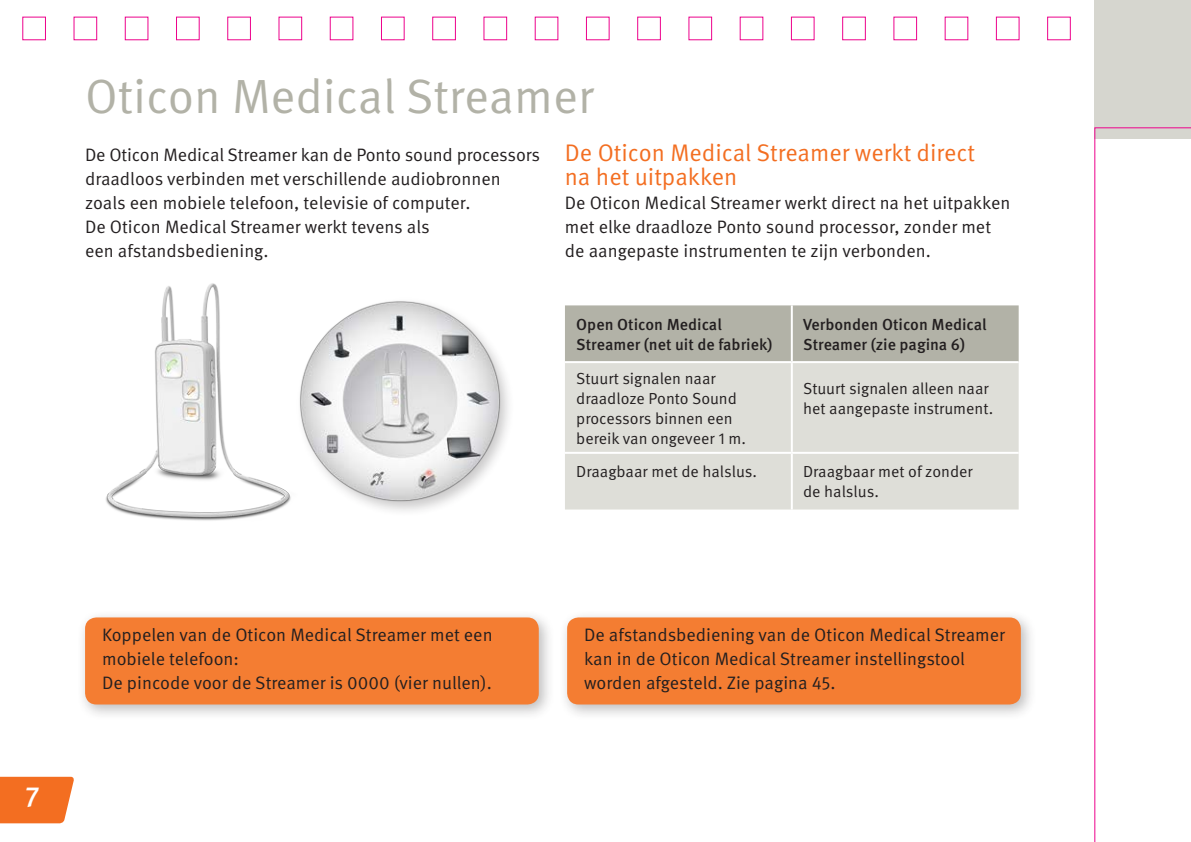
<style>
.page{position:relative;width:1191px;height:842px;background:#fff}
.page>*{position:absolute;margin:0;border:0;box-sizing:border-box;transform-origin:0 0}
.t1{font:48px "Meta Pro OM";color:#b2b2a7}
.t2{font:500 28px "Meta Pro OM";color:#fff}
.t3{font:24px/24px "Meta Pro OM";color:#f36e21}
.t4{font:18px/24px "Meta Pro OM";color:#231f20}
.t5{font:16px/20px "Meta Pro OM";color:#231f20}
.t6{font:500 16px/20px "Meta Pro OM";color:#231f20}
</style>
<div class="page">
<div style="left:432px;top:17px;width:23px;height:23px;border:1px solid #ed028c"></div>
<div style="left:637px;top:17px;width:23px;height:23px;border:1px solid #ed028c"></div>
<div style="left:1094px;top:0;width:97px;height:139px;background:#d6d6cf"></div>
<svg style="left:0;top:777px;width:74px;height:46px;background:#f37730"></svg>
<div style="left:77px;top:609px;width:478px;height:111px;background:#231f20;opacity:.3"></div>
<div style="left:85px;top:617px;width:454px;height:87px;background:#f47d32;border-radius:11px"></div>
<div style="left:559px;top:609px;width:478px;height:111px;background:#231f20;opacity:.3"></div>
<div style="left:567px;top:617px;width:453px;height:87px;background:#f47d32;border-radius:11px"></div>
<img style="left:105px;top:283px;width:186px;height:238px">
<div style="left:295px;top:297px;width:220px;height:220px;background:#231f20;opacity:.24"></div>
<img style="left:298px;top:300px;width:203px;height:203px">
<div style="left:565px;top:305px;width:453px;height:56px;background:#b2b2a7"></div>
<div style="left:565px;top:363px;width:453px;height:146px;background:#deded8"></div>
<hr style="left:791px;top:305px;width:2px;height:56px;background:#fff">
<hr style="left:791px;top:363px;width:2px;height:89px;background:#fff">
<hr style="left:565px;top:452px;width:227px;height:2px;background:#fff">
<hr style="left:792px;top:452px;width:226px;height:2px;background:#fff">
<hr style="left:791px;top:454px;width:2px;height:55px;background:#fff">
<svg style="left:1094px;top:127px;width:97px;height:715px"></svg>
<h1 class="t1" style="left:85px;top:68px;width:510px">Oticon Medical Streamer</h1>
<p class="t4" style="left:85px;top:143px;width:456px">De Oticon Medical Streamer kan de Ponto sound processors draadloos verbinden met verschillende audiobronnen zoals een mobiele telefoon, televisie of computer.<br>De Oticon Medical Streamer werkt tevens als<br>een afstandsbediening.</p>
<h3 class="t3" style="left:565px;top:141px;width:412px">De Oticon Medical Streamer werkt direct na het uitpakken</h3>
<p class="t4" style="left:565px;top:191px;width:447px">De Oticon Medical Streamer werkt direct na het uitpakken met elke draadloze Ponto sound processor, zonder met de aangepaste instrumenten te zijn verbonden.</p>
<p class="t6" style="left:576px;top:314px;width:198px">Open Oticon Medical<br>Streamer (net uit de fabriek)</p>
<p class="t6" style="left:803px;top:314px;width:185px">Verbonden Oticon Medical<br>Streamer (zie pagina 6)</p>
<p class="t5" style="left:576px;top:368px;width:171px">Stuurt signalen naar draadloze Ponto Sound processors binnen een bereik van ongeveer 1 m.</p>
<p class="t5" style="left:803px;top:378px;width:192px">Stuurt signalen alleen naar het aangepaste instrument.</p>
<p class="t5" style="left:576px;top:462px;width:182px">Draagbaar met de halslus.</p>
<p class="t5" style="left:803px;top:462px;width:171px">Draagbaar met of zonder de halslus.</p>
<h2 class="t2" style="left:25px;top:779px;width:16px">7</h2>
<p class="t4" style="left:102px;top:623px;width:392px">Koppelen van de Oticon Medical Streamer met een mobiele telefoon:<br>De pincode voor de Streamer is 0000 (vier nullen).</p>
<p class="t4" style="left:584px;top:623px;width:422px">De afstandsbediening van de Oticon Medical Streamer kan in de Oticon Medical Streamer instellingstool worden afgesteld. Zie pagina 45.</p>
</div>
